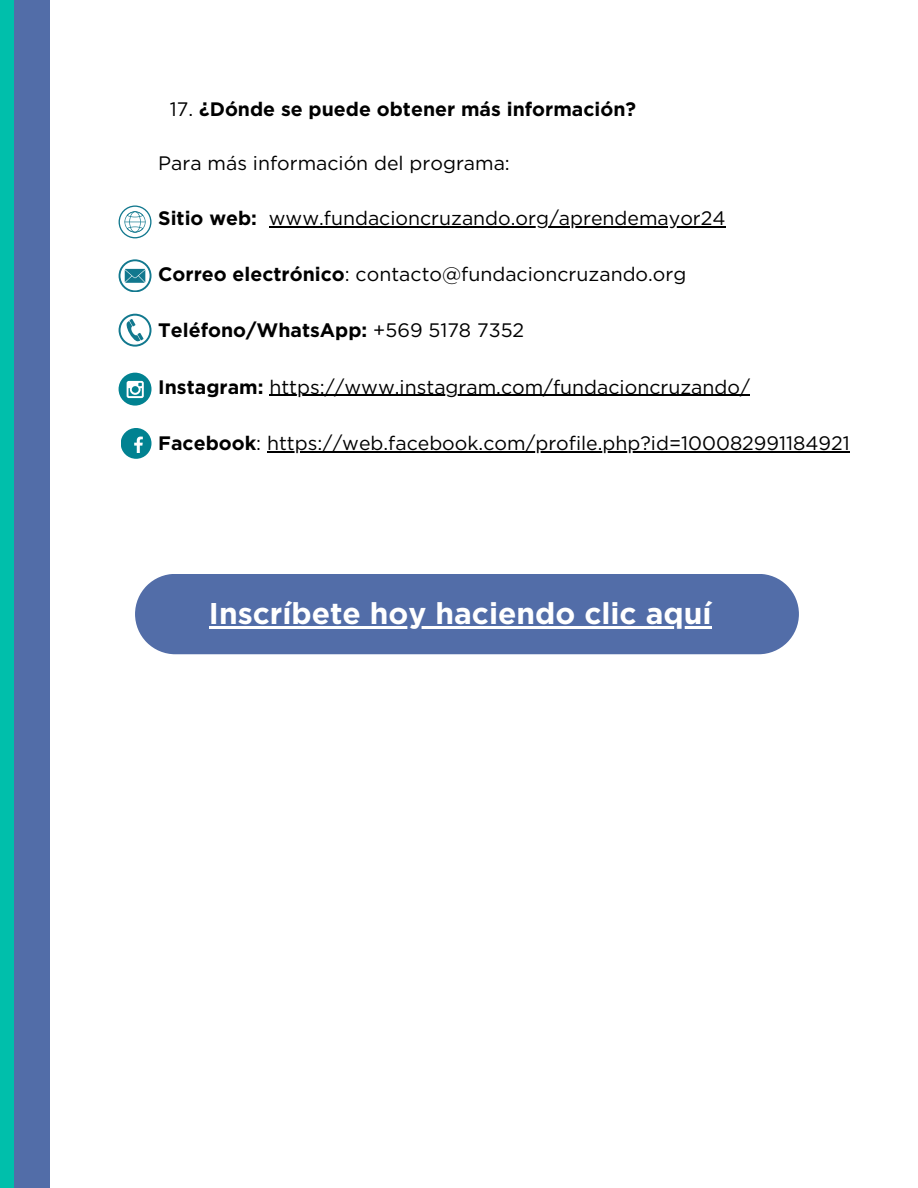
<style>
.page{position:relative;width:918px;height:1188px;background:#fff}
.page>*{position:absolute;margin:0;border:0;box-sizing:border-box;transform-origin:0 0}
.t1{font:700 30px "Gotham";color:#fff}
.t2{font:19.5px "Gotham";color:#000}
.t3{font:700 19.5px "Gotham";color:#000}
.s1{font-weight:400}
.s2{font-weight:700}
</style>
<div class="page">
<div style="left:0;top:0;width:15px;height:1188px;background:#00bfab"></div>
<div style="left:15px;top:0;width:35px;height:1188px;background:#526da8"></div>
<svg style="left:119px;top:259px;width:32px;height:33px"></svg>
<svg style="left:119px;top:205px;width:32px;height:33px"></svg>
<svg style="left:119px;top:314px;width:32px;height:32px"></svg>
<div style="left:119px;top:373px;width:32px;height:32px;background:#018291;border-radius:50%"></div>
<svg style="left:127px;top:381px;width:17px;height:17px"></svg>
<div style="left:121px;top:428px;width:31px;height:31px;background:#018291;border-radius:50%"></div>
<svg style="left:134px;top:437px;width:9px;height:16px"></svg>
<div style="left:135px;top:574px;width:664px;height:80px;background:#526da8"></div>
<hr style="left:269px;top:226px;width:457px;height:1px;background:#000">
<hr style="left:269px;top:395px;width:481px;height:1px;background:#000">
<hr style="left:267px;top:451px;width:583px;height:1px;background:#000">
<hr style="left:209px;top:626px;width:502px;height:2px;background:#fff">
<p class="t3" style="left:170px;top:97px;width:468px"><span class="s1">17.</span> ¿Dónde se puede obtener más información?</p>
<p class="t2" style="left:158px;top:151px;width:353px">Para más información del programa:</p>
<p class="t2" style="left:158px;top:206px;width:569px"><span class="s2">Sitio web:</span> www.fundacioncruzando.org/aprendemayor24</p>
<p class="t2" style="left:158px;top:262px;width:530px"><span class="s2">Correo electrónico</span>: contacto@fundacioncruzando.org</p>
<p class="t3" style="left:158px;top:319px;width:368px">Teléfono/WhatsApp: <span class="s1">+569 5178 7352</span></p>
<p class="t2" style="left:158px;top:375px;width:593px"><span class="s2">Instagram:</span> https://www.instagram.com/fundacioncruzando/</p>
<p class="t2" style="left:158px;top:431px;width:693px"><span class="s2">Facebook</span>: https://web.facebook.com/profile.php?id=100082991184921</p>
<h1 class="t1" style="left:209px;top:595px;width:504px">Inscríbete hoy haciendo clic aquí</h1>
</div>
